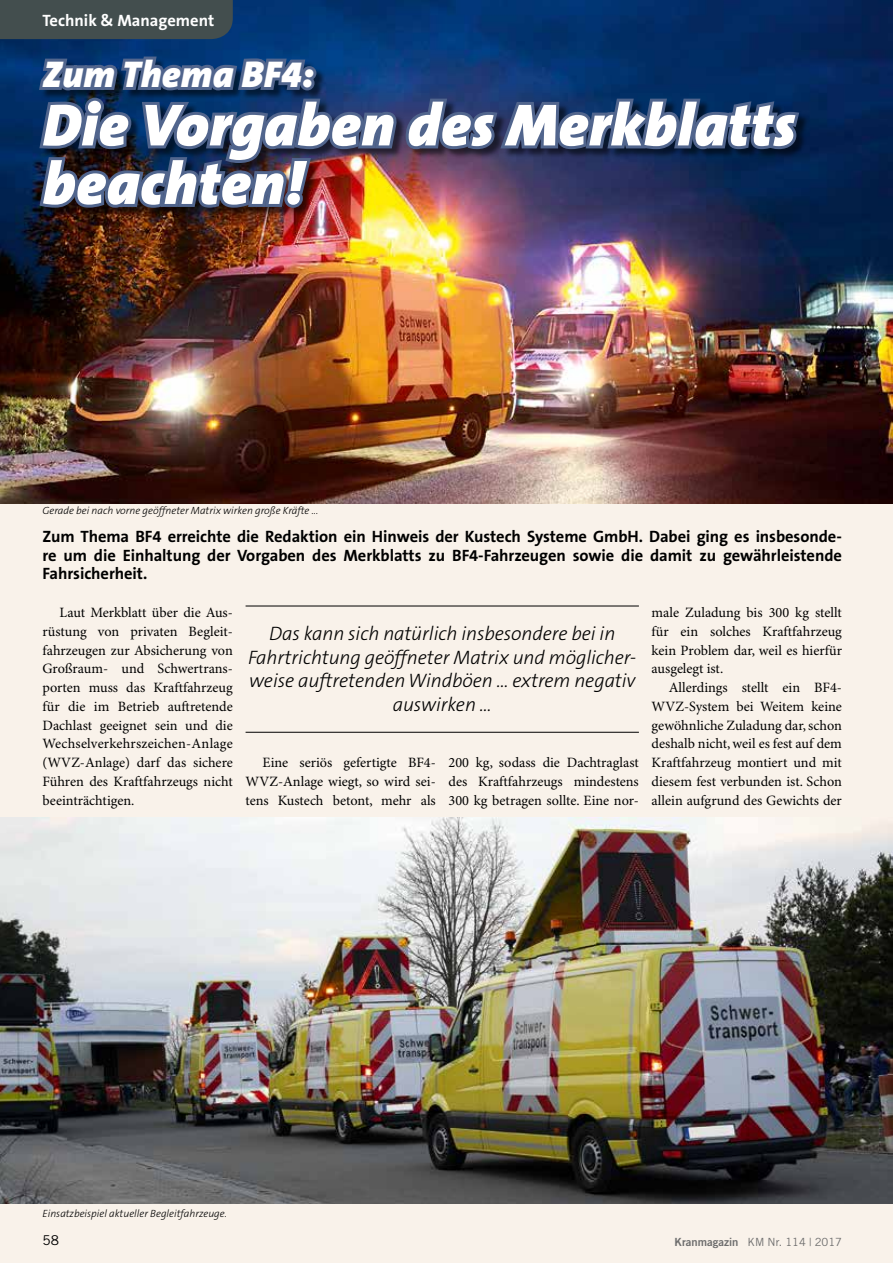
<style>
.page{position:relative;width:893px;height:1263px;background:#f9f2ea}
.page>*{position:absolute;margin:0;border:0;box-sizing:border-box;transform-origin:0 0}
.t1{font:italic 900 60px/58.5px "The Sans B9";letter-spacing:.01em;color:#fff}
.t2{font:italic 900 37.5px "The Sans B9";letter-spacing:.01em;color:#fff}
.t3{font:italic 300 19.5px/23.4px "The Sans B3";letter-spacing:-.005em;color:#000;text-align:center}
.t4{font:700 16.5px/18.8px "The Sans B7";letter-spacing:-.005em;color:#000;text-align:justify}
.t5{font:700 16.5px "The Sans B7";color:#fff}
.t6{font:14.25px/18.8px "Minion Pro";color:#000;text-align:justify}
.t7{font:13.5px "Trade Gothic";color:#000}
.t8{font:11.25px "Trade Gothic";color:#6e6e6e}
.t9{font:italic 300 10.5px "The Sans B3";color:#000}
.s1{font-family:"Trade Gothic Bold Two"}
</style>
<div class="page">
<img style="left:0;top:0;width:893px;height:503px">
<div style="left:0;top:0;width:233px;height:39px;background:#434e4e"></div>
<div style="left:41px;top:58px;width:768px;height:160px;background:#000;opacity:.55"></div>
<img style="left:35px;top:51px;width:768px;height:160px">
<hr style="left:246px;top:606px;width:393px;height:1px;background:#000">
<hr style="left:246px;top:732px;width:393px;height:1px;background:#000">
<img style="left:0;top:818px;width:893px;height:385px">
<p class="t5" style="left:43px;top:12px;width:173px">Technik &amp; Management</p>
<h2 class="t2" style="left:43px;top:54px;width:273px">Zum Thema BF4:</h2>
<h1 class="t1" style="left:43px;top:98px;width:754px">Die Vorgaben des Merkblatts beachten!</h1>
<p class="t9" style="left:43px;top:505px;width:277px">Gerade bei nach vorne geöffneter Matrix wirken große Kräfte ...</p>
<p class="t4" style="left:43px;top:527px;width:801px">Zum Thema BF4 erreichte die Redaktion ein Hinweis der Kustech Systeme GmbH. Dabei ging es insbesonde&shy;re um die Einhaltung der Vorgaben des Merkblatts zu BF4-Fahrzeugen sowie die damit zu gewährleistende Fahrsicherheit.</p>
<p class="t6" style="left:43px;top:604px;width:192px;text-indent:17px">Laut Merkblatt über die Aus&shy;rüstung von privaten Begleit&shy;fahrzeugen zur Absicherung von Großraum- und Schwertrans&shy;porten muss das Kraftfahrzeug für die im Betrieb auftretende Dachlast geeignet sein und die Wechselverkehrszeichen-Anlage (WVZ-Anlage) darf das sichere Führen des Kraftfahrzeugs nicht beeinträchtigen.</p>
<h3 class="t3" style="left:248px;top:623px;width:389px">Das kann sich natürlich insbesondere bei in Fahrtrichtung geöffneter Matrix und möglicher&shy;weise auftretenden Windböen … extrem negativ auswirken …</h3>
<p class="t6" style="left:246px;top:754px;width:192px;text-indent:17px">Eine seriös gefertigte BF4- WVZ-Anlage wiegt, so wird sei&shy;tens Kustech betont, mehr als</p>
<p class="t6" style="left:449px;top:754px;width:192px">200 kg, sodass die Dachtraglast des Kraftfahrzeugs mindestens 300 kg betragen sollte. Eine nor-</p>
<p class="t6" style="left:652px;top:604px;width:192px">male Zuladung bis 300 kg stellt für ein solches Kraftfahrzeug kein Problem dar, weil es hierfür ausgelegt ist.</p>
<p class="t6" style="left:652px;top:679px;width:192px;text-indent:17px">Allerdings stellt ein BF4- WVZ-System bei Weitem keine gewöhnliche Zuladung dar, schon deshalb nicht, weil es fest auf dem Kraftfahrzeug montiert und mit diesem fest verbunden ist. Schon allein aufgrund des Gewichts der</p>
<p class="t9" style="left:43px;top:1208px;width:186px">Einsatzbeispiel aktueller Begleitfahrzeuge.</p>
<p class="t7" style="left:43px;top:1232px;width:18px">58</p>
<p class="t8" style="left:675px;top:1235px;width:169px"><span class="s1">Kranmagazin</span> KM Nr. 114 | 2017</p>
</div>
